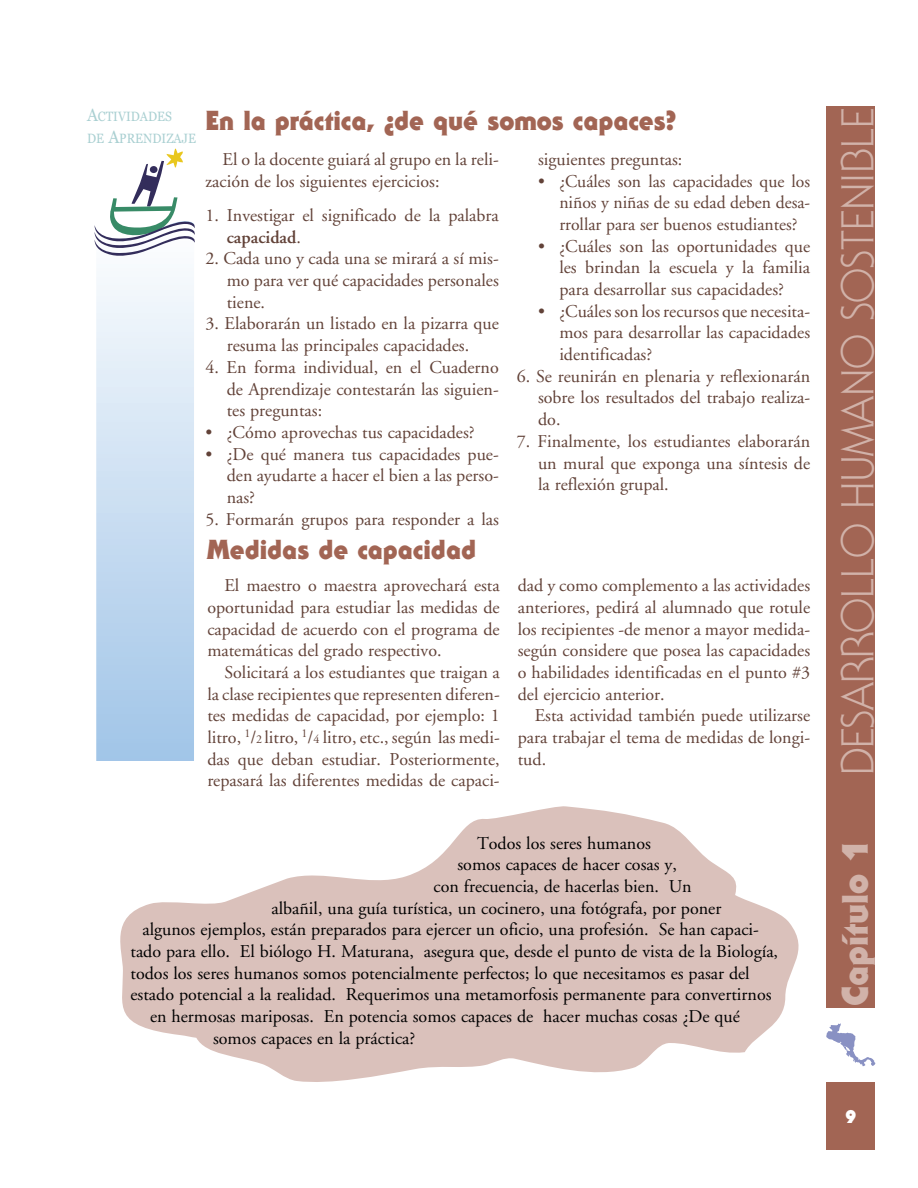
<style>
.page{position:relative;width:918px;height:1188px;background:#fff}
.page>*{position:absolute;margin:0;border:0;box-sizing:border-box;transform-origin:0 0}
.t1{font:300 45px "Serif Gothic";color:#d1b2a9}
.t2{font:900 36px "Serif Gothic";color:#d1b2a9}
.t3{font:900 27px "Serif Gothic";color:#a26554}
.t4{font:18px/21.8px "Adobe Garamond";color:#624238;text-align:justify}
.t5{font:18px "Adobe Garamond";color:#000}
.t6{font:900 18px "Serif Gothic";color:#fff}
.t7{font:13.5px/21.8px "Georgia";color:#aad0d2;scale:.9 1}
.s1{font-size:18px}
.s2{font-weight:600}
.s3{font-size:12px}
</style>
<div class="page">
<svg style="left:826px;top:1023px;width:49px;height:43px"></svg>
<svg style="left:120px;top:806px;width:679px;height:276px;fill:#dac1bb"></svg>
<svg style="left:96px;top:277px;width:98px;height:536px"></svg>
<svg style="left:94px;top:149px;width:101px;height:107px"></svg>
<div style="left:826px;top:106px;width:49px;height:902px;background:#a26554"></div>
<div style="left:826px;top:1082px;width:49px;height:67px;background:#a26554"></div>
<p class="t7" style="left:87px;top:106px;width:123px"><span class="s1">A</span>CTIVIDADES<br>DE <span class="s1">A</span>PRENDIZAJE</p>
<h3 class="t3" style="left:206px;top:104px;width:472px">En la práctica, ¿de qué somos capaces?</h3>
<p class="t4" style="left:205px;top:149px;width:295px;text-indent:17px">El o la docente guiará al grupo en la reli&shy;zación de los siguientes ejercicios:</p>
<p class="t4" style="left:227px;top:205px;width:274px;text-indent:-21px">1. Investigar el significado de la palabra <span class="s2">capacidad</span>.</p>
<p class="t4" style="left:227px;top:248px;width:274px;text-indent:-21px">2. Cada uno y cada una se mirará a sí mis&shy;mo para ver qué capacidades personales tiene.</p>
<p class="t4" style="left:205px;top:313px;width:295px;text-align:center">3. Elaborarán un listado en la pizarra que resuma las principales capacidades.</p>
<p class="t4" style="left:227px;top:357px;width:274px;text-indent:-21px">4. En forma individual, en el Cuaderno de Aprendizaje contestarán las siguien&shy;tes preguntas:</p>
<p class="t4" style="left:205px;top:422px;width:271px">• ¿Cómo aprovechas tus capacidades?</p>
<p class="t4" style="left:227px;top:443px;width:274px;text-indent:-21px">• ¿De qué manera tus capacidades pue&shy;den ayudarte a hacer el bien a las perso&shy;nas?</p>
<p class="t4" style="left:205px;top:509px;width:295px">5. Formarán grupos para responder a las</p>
<h3 class="t3" style="left:207px;top:533px;width:270px">Medidas de capacidad</h3>
<p class="t4" style="left:207px;top:575px;width:294px;text-indent:17px">El maestro o maestra aprovechará esta oportunidad para estudiar las medidas de capacidad de acuerdo con el programa de matemáticas del grado respectivo.</p>
<p class="t4" style="left:207px;top:662px;width:294px;text-indent:17px">Solicitará a los estudiantes que traigan a la clase recipientes que representen diferen&shy;tes medidas de capacidad, por ejemplo: 1 litro, <sup>1</sup>/<span class="s3">2</span> litro, <sup>1</sup>/<span class="s3">4</span> litro, etc., según las medi&shy;das que deban estudiar. Posteriormente, repasará las diferentes medidas de capaci-</p>
<p class="t4" style="left:538px;top:149px;width:146px">siguientes preguntas:</p>
<p class="t4" style="left:559px;top:170px;width:252px;text-indent:-21px">• ¿Cuáles son las capacidades que los niños y niñas de su edad deben desa&shy;rrollar para ser buenos estudiantes?</p>
<p class="t4" style="left:559px;top:236px;width:252px;text-indent:-21px">• ¿Cuáles son las oportunidades que les brindan la escuela y la familia para desarrollar sus capacidades?</p>
<p class="t4" style="left:559px;top:301px;width:252px;text-indent:-21px">• ¿Cuáles son los recursos que necesita&shy;mos para desarrollar las capacidades identificadas?</p>
<p class="t4" style="left:538px;top:366px;width:274px;text-indent:-21px">6. Se reunirán en plenaria y reflexionarán sobre los resultados del trabajo realiza&shy;do.</p>
<p class="t4" style="left:538px;top:431px;width:274px;text-indent:-21px">7. Finalmente, los estudiantes elaborarán un mural que exponga una síntesis de la reflexión grupal.</p>
<p class="t4" style="left:518px;top:575px;width:294px">dad y como complemento a las actividades anteriores, pedirá al alumnado que rotule los recipientes -de menor a mayor medida&shy;según considere que posea las capacidades o habilidades identificadas en el punto #3 del ejercicio anterior.</p>
<p class="t4" style="left:518px;top:705px;width:294px;text-indent:17px">Esta actividad también puede utilizarse para trabajar el tema de medidas de longi&shy;tud.</p>
<p class="t5" style="left:477px;top:833px;width:176px">Todos los seres humanos</p>
<p class="t5" style="left:458px;top:855px;width:221px">somos capaces de hacer cosas y,</p>
<p class="t5" style="left:434px;top:877px;width:260px">con frecuencia, de hacerlas bien. Un</p>
<p class="t5" style="left:272px;top:898px;width:451px">albañil, una guía turística, un cocinero, una fotógrafa, por poner</p>
<p class="t5" style="left:142px;top:920px;width:618px">algunos ejemplos, están preparados para ejercer un oficio, una profesión. Se han capaci-</p>
<p class="t5" style="left:130px;top:942px;width:649px">tado para ello. El biólogo H. Maturana, asegura que, desde el punto de vista de la Biología,</p>
<p class="t5" style="left:130px;top:963px;width:621px">todos los seres humanos somos potencialmente perfectos; lo que necesitamos es pasar del</p>
<p class="t5" style="left:130px;top:985px;width:643px">estado potencial a la realidad. Requerimos una metamorfosis permanente para convertirnos</p>
<p class="t5" style="left:150px;top:1007px;width:591px">en hermosas mariposas. En potencia somos capaces de hacer muchas cosas ¿De qué</p>
<p class="t5" style="left:213px;top:1029px;width:204px">somos capaces en la práctica?</p>
<h1 class="t1" style="left:831px;top:775px;width:669px;rotate:-90deg">DESARROLLO HUMANO SOSTENIBLE</h1>
<h2 class="t2" style="left:832px;top:1006px;width:168px;rotate:-90deg">Capítulo 1</h2>
<p class="t6" style="left:845px;top:1105px;width:12px">9</p>
</div>
